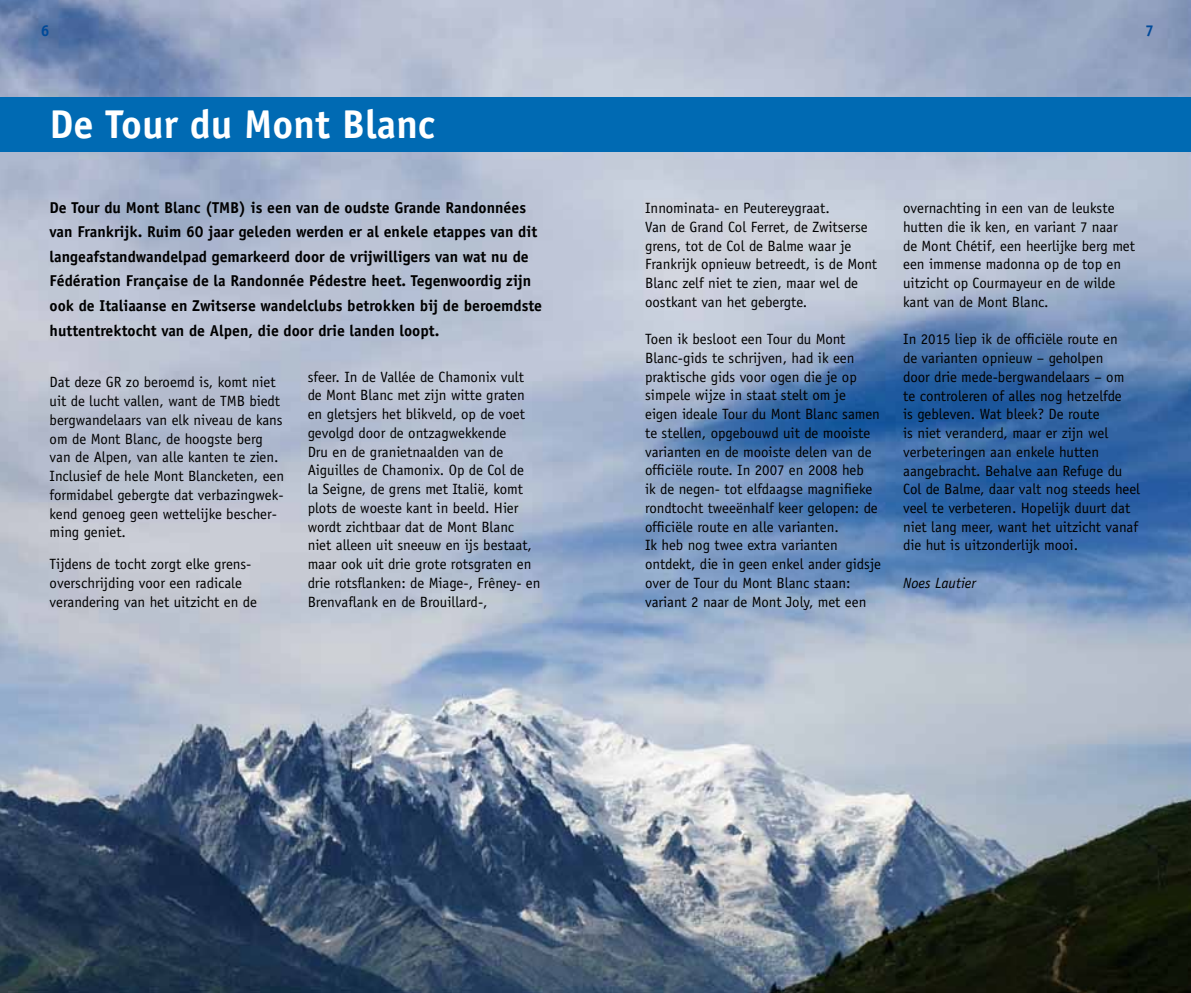
<style>
.page{position:relative;width:1191px;height:993px;background:#fff}
.page>*{position:absolute;margin:0;border:0;box-sizing:border-box;transform-origin:0 0}
.t1{font:700 40.25px "Officina Sans";color:#fff}
.t2{font:700 15.75px/24.5px "Officina Sans";color:#000}
.t3{font:700 15.75px "Officina Sans";color:#004a99}
.t4{font:14.88px/18.7px "Officina Sans";color:#000}
.t5{font:italic 14.88px "Officina Sans";color:#000}
</style>
<div class="page">
<img style="left:0;top:0;width:1191px;height:992px">
<div style="left:0;top:97px;width:1191px;height:54px;background:#006ab3"></div>
<p class="t3" style="left:41px;top:21px;width:10px">6</p>
<p class="t3" style="left:1145px;top:21px;width:10px">7</p>
<h1 class="t1" style="left:50px;top:99px;width:387px">De Tour du Mont Blanc</h1>
<p class="t2" style="left:50px;top:195px;width:494px">De Tour du Mont Blanc (TMB) is een van de oudste Grande Randonnées van Frankrijk. Ruim 60 jaar geleden werden er al enkele etappes van dit langeafstandwandelpad gemarkeerd door de vrijwilligers van wat nu de Fédération Française de la Randonnée Pédestre heet. Tegenwoordig zijn ook de Italiaanse en Zwitserse wandelclubs betrokken bij de beroemdste huttentrektocht van de Alpen, die door drie landen loopt.</p>
<p class="t4" style="left:50px;top:373px;width:236px">Dat deze GR zo beroemd is, komt niet uit de lucht vallen, want de TMB biedt bergwandelaars van elk niveau de kans om de Mont Blanc, de hoogste berg van de Alpen, van alle kanten te zien.<br>Inclusief de hele Mont Blancketen, een formidabel gebergte dat verbazingwek&shy;kend genoeg geen wettelijke bescher&shy;ming geniet.</p>
<p class="t4" style="left:50px;top:554px;width:209px">Tijdens de tocht zorgt elke grens&shy;overschrijding voor een radicale verandering van het uitzicht en de</p>
<p class="t4" style="left:308px;top:367px;width:234px">sfeer. In de Vallée de Chamonix vult de Mont Blanc met zijn witte graten en gletsjers het blikveld, op de voet gevolgd door de ontzagwekkende<br>Dru en de granietnaalden van de Aiguilles de Chamonix. Op de Col de<br>la Seigne, de grens met Italië, komt plots de woeste kant in beeld. Hier wordt zichtbaar dat de Mont Blanc niet alleen uit sneeuw en ijs bestaat, maar ook uit drie grote rotsgraten en drie rotsflanken: de Miage-, Frêney- en Brenvaflank en de Brouillard-,</p>
<p class="t4" style="left:645px;top:198px;width:234px">Innominata- en Peutereygraat.<br>Van de Grand Col Ferret, de Zwitserse grens, tot de Col de Balme waar je Frankrijk opnieuw betreedt, is de Mont Blanc zelf niet te zien, maar wel de oostkant van het gebergte.</p>
<p class="t4" style="left:645px;top:330px;width:237px">Toen ik besloot een Tour du Mont Blanc-gids te schrijven, had ik een praktische gids voor ogen die je op simpele wijze in staat stelt om je eigen ideale Tour du Mont Blanc samen te stellen, opgebouwd uit de mooiste varianten en de mooiste delen van de officiële route. In 2007 en 2008 heb<br>ik de negen- tot elfdaagse magnifieke rondtocht tweeënhalf keer gelopen: de officiële route en alle varianten.<br>Ik heb nog twee extra varianten ontdekt, die in geen enkel ander gidsje over de Tour du Mont Blanc staan: variant 2 naar de Mont Joly, met een</p>
<p class="t4" style="left:903px;top:199px;width:233px">overnachting in een van de leukste hutten die ik ken, en variant 7 naar de Mont Chétif, een heerlijke berg met een immense madonna op de top en uitzicht op Courmayeur en de wilde kant van de Mont Blanc.</p>
<p class="t4" style="left:903px;top:330px;width:238px">In 2015 liep ik de officiële route en<br>de varianten opnieuw – geholpen<br>door drie mede-bergwandelaars – om te controleren of alles nog hetzelfde<br>is gebleven. Wat bleek? De route<br>is niet veranderd, maar er zijn wel verbeteringen aan enkele hutten aangebracht. Behalve aan Refuge du Col de Balme, daar valt nog steeds heel veel te verbeteren. Hopelijk duurt dat niet lang meer, want het uitzicht vanaf die hut is uitzonderlijk mooi.</p>
<p class="t5" style="left:903px;top:574px;width:74px">Noes Lautier</p>
</div>
